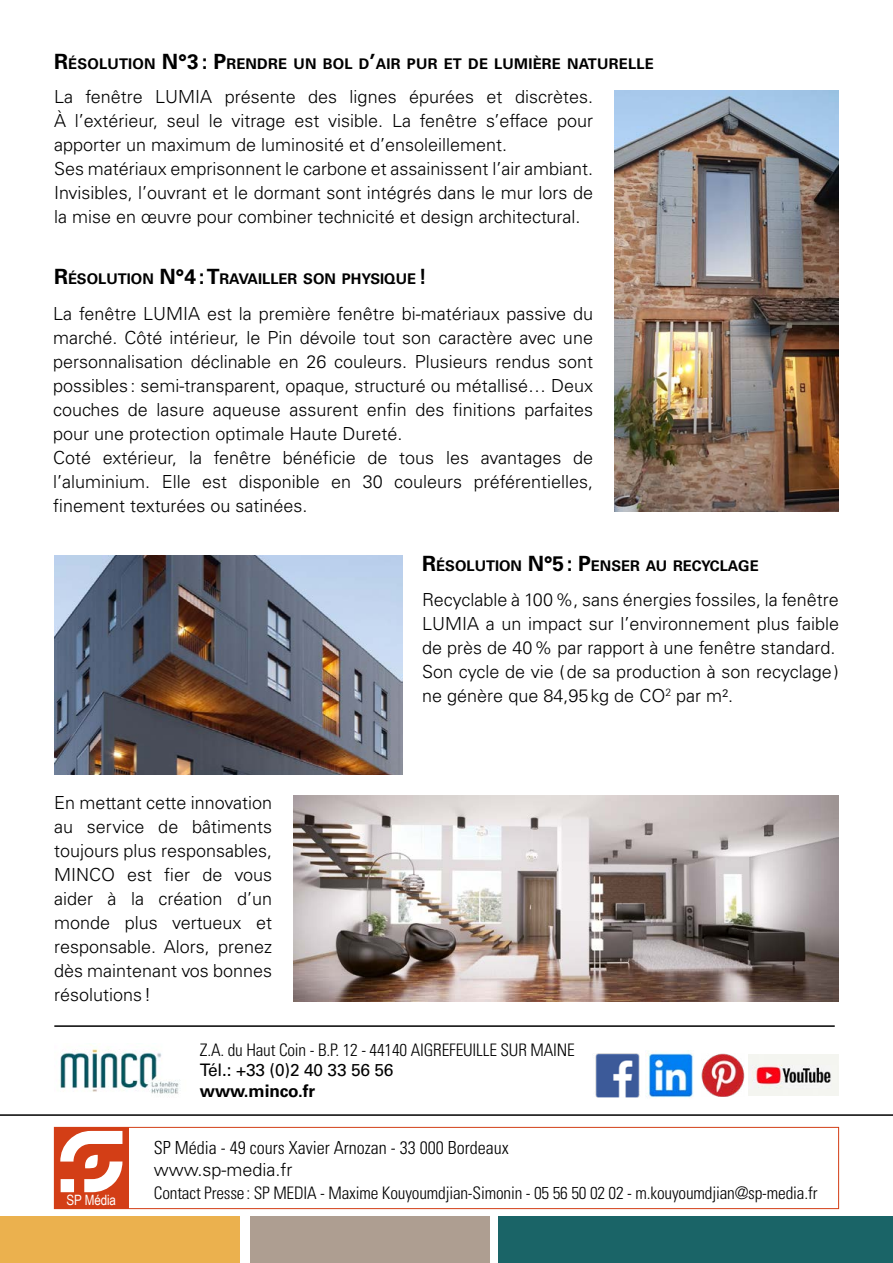
<style>
.page{position:relative;width:893px;height:1263px;background:#fff}
.page>*{position:absolute;margin:0;border:0;box-sizing:border-box;transform-origin:0 0}
.t1{font:300 18px/24px "Univers LT Std";color:#000}
.t2{font:300 condensed 18px "Univers LT Std";color:#000}
.t3{font:300 condensed 17.25px "Univers LT Std";letter-spacing:-.01em;color:#000}
.t4{font:17.25px "Univers LT Std";letter-spacing:-.01em;color:#000}
.t5{font:700 17.25px "Univers LT Std";letter-spacing:-.01em;color:#000}
.t6{font:700 14.7px "Univers LT Std";color:#000}
.t7{font:14.25px "Arial Narrow";letter-spacing:-.01em;color:#fff}
.s1{font-size:21px}
</style>
<div class="page">
<hr style="left:54px;top:1025px;width:781px;height:2px;background:#000">
<div style="left:498px;top:1217px;width:395px;height:46px;background:#1a6467"></div>
<div style="left:250px;top:1217px;width:240px;height:46px;background:#ae9e91"></div>
<div style="left:0;top:1217px;width:239px;height:46px;background:#ebb14e"></div>
<div style="left:54px;top:1127px;width:785px;height:82px;border:1px solid #d33e16"></div>
<div style="left:54px;top:1127px;width:75px;height:82px;background:#d33e16"></div>
<svg style="left:60px;top:1131px;width:62px;height:61px"></svg>
<hr style="left:0;top:1114px;width:893px;height:2px;background:#000">
<img style="left:60px;top:1044px;width:120px;height:50px">
<img style="left:595px;top:1054px;width:45px;height:43px">
<img style="left:646px;top:1052px;width:48px;height:46px">
<img style="left:701px;top:1054px;width:43px;height:42px">
<img style="left:748px;top:1054px;width:91px;height:42px">
<img style="left:614px;top:91px;width:225px;height:421px">
<img style="left:293px;top:795px;width:546px;height:206px">
<img style="left:54px;top:555px;width:348px;height:219px">
<p class="t6" style="left:54px;top:55px;width:601px"><span class="s1">R</span>ÉSOLUTION <span class="s1">N°3 : P</span>RENDRE UN BOL D<span class="s1">’</span>AIR PUR ET DE LUMIÈRE NATURELLE</p>
<p class="t1" style="left:54px;top:84px;width:541px">La fenêtre LUMIA présente des lignes épurées et discrètes.<br>À l’extérieur, seul le vitrage est visible. La fenêtre s’efface pour apporter un maximum de luminosité et d’ensoleillement.<br>Ses matériaux emprisonnent le carbone et assainissent l’air ambiant.<br>Invisibles, l’ouvrant et le dormant sont intégrés dans le mur lors de la mise en œuvre pour combiner technicité et design architectural.</p>
<p class="t6" style="left:54px;top:270px;width:374px"><span class="s1">R</span>ÉSOLUTION <span class="s1">N°4: T</span>RAVAILLER SON PHYSIQUE <span class="s1">!</span></p>
<p class="t1" style="left:53px;top:302px;width:541px">La fenêtre LUMIA est la première fenêtre bi-matériaux passive du marché. Côté intérieur, le Pin dévoile tout son caractère avec une personnalisation déclinable en 26 couleurs. Plusieurs rendus sont possibles: semi-transparent, opaque, structuré ou métallisé… Deux couches de lasure aqueuse assurent enfin des finitions parfaites pour une protection optimale Haute Dureté.<br>Coté extérieur, la fenêtre bénéficie de tous les avantages de l’aluminium. Elle est disponible en 30 couleurs préférentielles, finement texturées ou satinées.</p>
<p class="t6" style="left:422px;top:557px;width:338px"><span class="s1">R</span>ÉSOLUTION <span class="s1">N°5: P</span>ENSER AU RECYCLAGE</p>
<p class="t1" style="left:54px;top:790px;width:220px;text-align:justify">En mettant cette innovation au service de bâtiments toujours plus responsables, MINCO est fier de vous aider à la création d’un monde plus vertueux et responsable. Alors, prenez dès maintenant vos bonnes résolutions!</p>
<p class="t1" style="left:422px;top:588px;width:418px">Recyclable à 100%, sans énergies fossiles, la fenêtre LUMIA a un impact sur l’environnement plus faible de près de 40% par rapport à une fenêtre standard.<br>Son cycle de vie (de sa production à son recyclage) ne génère que 84,95kg de CO<sup>2</sup> par m².</p>
<p class="t3" style="left:200px;top:1039px;width:376px">Z.A. du Haut Coin - B.P. 12 - 44140 AIGREFEUILLE SUR MAINE</p>
<p class="t4" style="left:200px;top:1060px;width:195px">Tél.: +33 (0)2 40 33 56 56</p>
<p class="t5" style="left:200px;top:1081px;width:117px">www.minco.fr</p>
<p class="t7" style="left:67px;top:1189px;width:51px">SP Média</p>
<p class="t2" style="left:154px;top:1137px;width:356px">SP Média - 49 cours Xavier Arnozan - 33 000 Bordeaux</p>
<p class="t1" style="left:154px;top:1157px;width:140px">www.sp-media.fr</p>
<p class="t3" style="left:154px;top:1183px;width:665px">Contact Presse: SP MEDIA - Maxime Kouyoumdjian-Simonin - 05 56 50 02 02 - m.kouyoumdjian@sp-media.fr</p>
</div>
